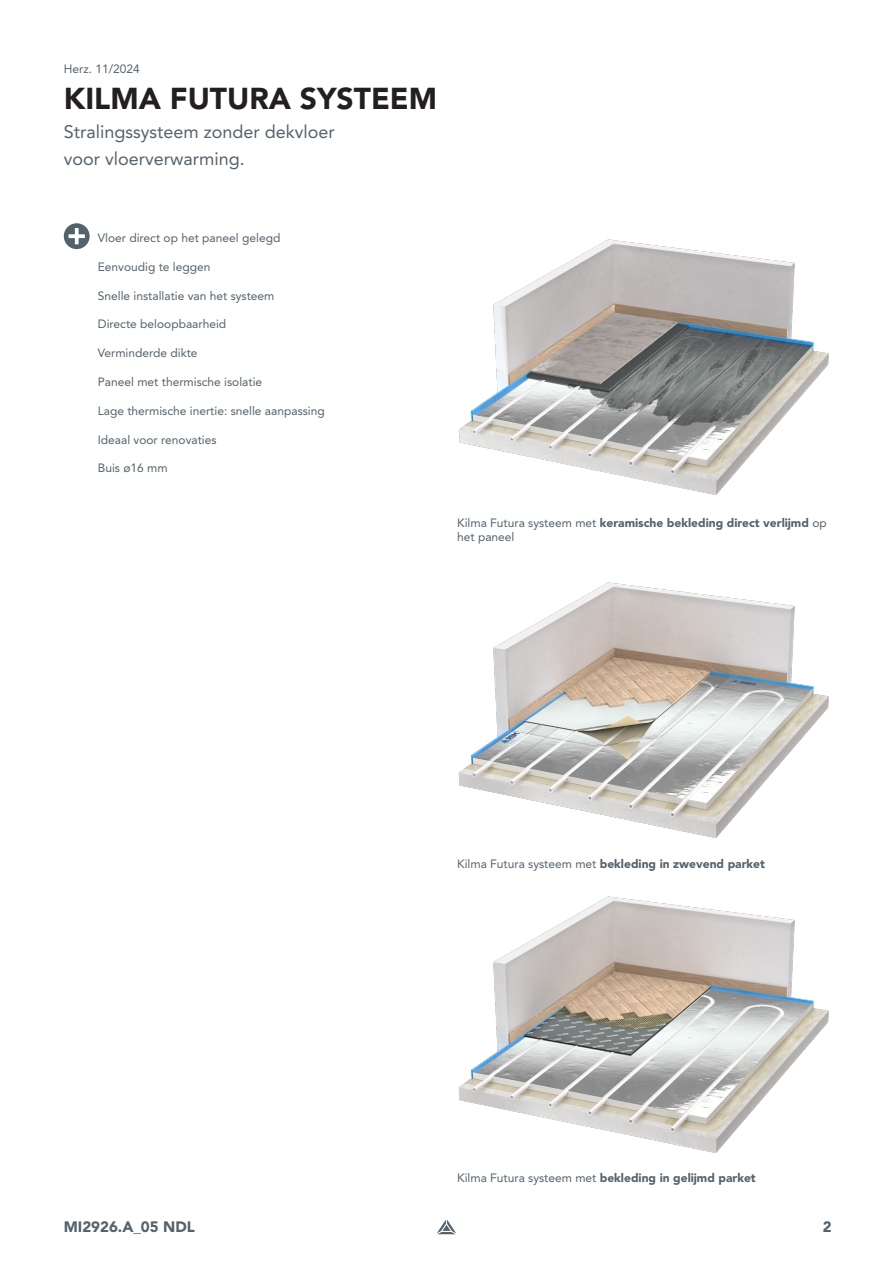
<style>
.page{position:relative;width:893px;height:1263px;background:#fff}
.page>*{position:absolute;margin:0;border:0;box-sizing:border-box;transform-origin:0 0}
.t1{font:900 30px "Avenir LT Pro";color:#231f20}
.t2{font:18px "Avenir LT Pro";color:#55636c}
.t3{font:900 15px "Avenir LT Pro";color:#54626c}
.t4{font:12px "Avenir LT Pro";color:#54626c}
.t5{font:900 12px/14.4px "Avenir LT Pro";color:#54626c}
.s1{font-weight:400}
</style>
<div class="page">
<svg style="left:437px;top:1219px;width:19px;height:15px"></svg>
<div style="left:64px;top:223px;width:26px;height:26px;background:#54626c;border-radius:50%"></div>
<svg style="left:69px;top:228px;width:16px;height:16px"></svg>
<img style="left:458px;top:239px;width:371px;height:256px">
<img style="left:458px;top:582px;width:371px;height:256px">
<img style="left:458px;top:896px;width:371px;height:257px">
<p class="t4" style="left:64px;top:61px;width:78px">Herz. 11/2024</p>
<p class="t1" style="left:64px;top:80px;width:375px">KILMA FUTURA SYSTEEM</p>
<p class="t2" style="left:64px;top:121px;width:273px">Stralingssysteem zonder dekvloer</p>
<p class="t2" style="left:64px;top:147px;width:183px">voor vloerverwarming.</p>
<p class="t4" style="left:98px;top:230px;width:184px">Vloer direct op het paneel gelegd</p>
<p class="t4" style="left:98px;top:259px;width:114px">Eenvoudig te leggen</p>
<p class="t4" style="left:98px;top:288px;width:178px">Snelle installatie van het systeem</p>
<p class="t4" style="left:98px;top:317px;width:130px">Directe beloopbaarheid</p>
<p class="t4" style="left:98px;top:346px;width:101px">Verminderde dikte</p>
<p class="t4" style="left:98px;top:374px;width:166px">Paneel met thermische isolatie</p>
<p class="t4" style="left:98px;top:403px;width:228px">Lage thermische inertie: snelle aanpassing</p>
<p class="t4" style="left:98px;top:432px;width:120px">Ideaal voor renovaties</p>
<p class="t4" style="left:98px;top:461px;width:71px">Buis ø16 mm</p>
<p class="t5" style="left:457px;top:515px;width:371px"><span class="s1">Kilma Futura systeem met</span> keramische bekleding direct verlijmd <span class="s1">op het paneel</span></p>
<p class="t5" style="left:457px;top:857px;width:309px"><span class="s1">Kilma Futura systeem met</span> bekleding in zwevend parket</p>
<p class="t5" style="left:457px;top:1171px;width:300px"><span class="s1">Kilma Futura systeem met</span> bekleding in gelijmd parket</p>
<p class="t3" style="left:64px;top:1218px;width:133px">MI2926.A_05 NDL</p>
<p class="t3" style="left:823px;top:1218px;width:10px">2</p>
</div>
